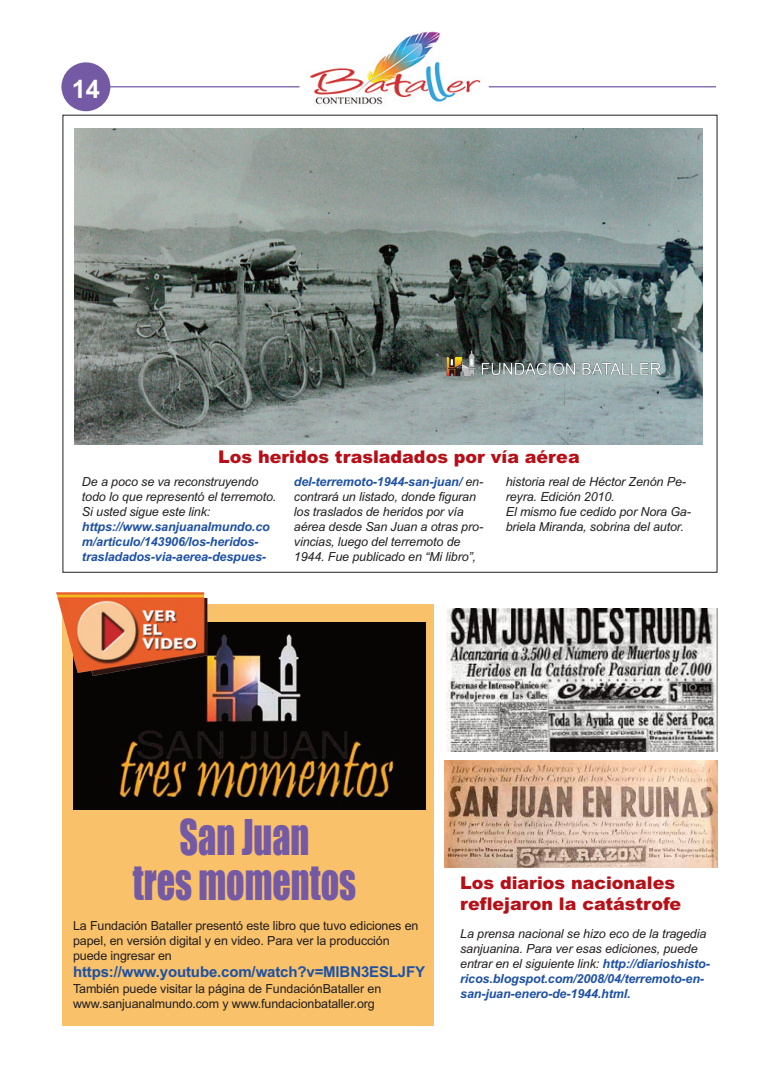
<style>
.page{position:relative;width:780px;height:1088px;background:#fff}
.page>*{position:absolute;margin:0;border:0;box-sizing:border-box;transform-origin:0 0}
.t1{font:45.62px/45.1px "Impact";color:#745aa5;text-align:center;scale:.79 1}
.t2{font:700 25.38px "Arial";color:#fff}
.t3{font:900 17.5px/21px "Arial";color:#b70f17}
.t4{font:700 15px "Arial";letter-spacing:-.01em;color:#1e51a3}
.t5{font:italic 12.5px/15px "Arial";letter-spacing:-.01em;color:#231f20}
.t6{font:12.5px/15px "Arial";letter-spacing:-.01em;color:#231f20}
.t7{font:italic 700 12.5px/15px "Arial";letter-spacing:-.01em;color:#1e51a3}
.s1{font-weight:700;color:#1e51a3}
</style>
<div class="page">
<div style="left:63px;top:604px;width:371px;height:421px;background:#f9c16a"></div>
<img style="left:75px;top:129px;width:627px;height:315px">
<img style="left:73px;top:623px;width:352px;height:187px">
<img style="left:310px;top:31px;width:171px;height:74px">
<hr style="left:61px;top:86px;width:238px;height:1px;background:#745aa5">
<hr style="left:488px;top:86px;width:228px;height:1px;background:#745aa5">
<div style="left:61px;top:62px;width:49px;height:49px;background:#745aa5;border-radius:50%"></div>
<img style="left:437px;top:345px;width:229px;height:38px">
<img style="left:56px;top:592px;width:151px;height:84px">
<img style="left:446px;top:608px;width:271px;height:144px">
<img style="left:444px;top:760px;width:273px;height:108px">
<h2 class="t2" style="left:72px;top:74px;width:30px">14</h2>
<h3 class="t3" style="left:218px;top:447px;width:363px">Los heridos trasladados por vía aérea</h3>
<p class="t5" style="left:82px;top:474px;width:196px">De a poco se va reconstruyendo todo lo que representó el terremoto.<br>Si usted sigue este link:</p>
<p class="t7" style="left:82px;top:519px;width:189px">https://www.sanjuanalmundo.co m/articulo/143906/los-heridos&shy;trasladados-via-aerea-despues-</p>
<p class="t5" style="left:294px;top:474px;width:190px"><span class="s1">del-terremoto-1944-san-juan/</span> en&shy;contrará un listado, donde figuran los traslados de heridos por vía aérea desde San Juan a otras pro&shy;vincias, luego del terremoto de 1944. Fue publicado en “Mi libro”,</p>
<p class="t5" style="left:505px;top:474px;width:186px">historia real de Héctor Zenón Pe&shy;reyra. Edición 2010.<br>El mismo fue cedido por Nora Ga&shy;briela Miranda, sobrina del autor.</p>
<h1 class="t1" style="left:133px;top:817px;width:284px">SAN JUAN<br>TRES MOMENTOS</h1>
<p class="t6" style="left:73px;top:918px;width:347px">La Fundación Bataller presentó este libro que tuvo ediciones en papel, en versión digital y en video. Para ver la producción puede ingresar en</p>
<p class="t4" style="left:73px;top:963px;width:353px">https://www.youtube.com/watch?v=MlBN3ESLJFY</p>
<p class="t6" style="left:73px;top:981px;width:310px">También puede visitar la página de FundaciónBataller en www.sanjuanalmundo.com y www.fundacionbataller.org</p>
<h3 class="t3" style="left:460px;top:872px;width:222px">Los diarios nacionales reflejaron la catástrofe</h3>
<p class="t5" style="left:460px;top:926px;width:251px">La prensa nacional se hizo eco de la tragedia sanjuanina. Para ver esas ediciones, puede entrar en el siguiente link: <span class="s1">http://diarioshisto&shy;ricos.blogspot.com/2008/04/terremoto-en&shy;san-juan-enero-de-1944.html.</span></p>
</div>
